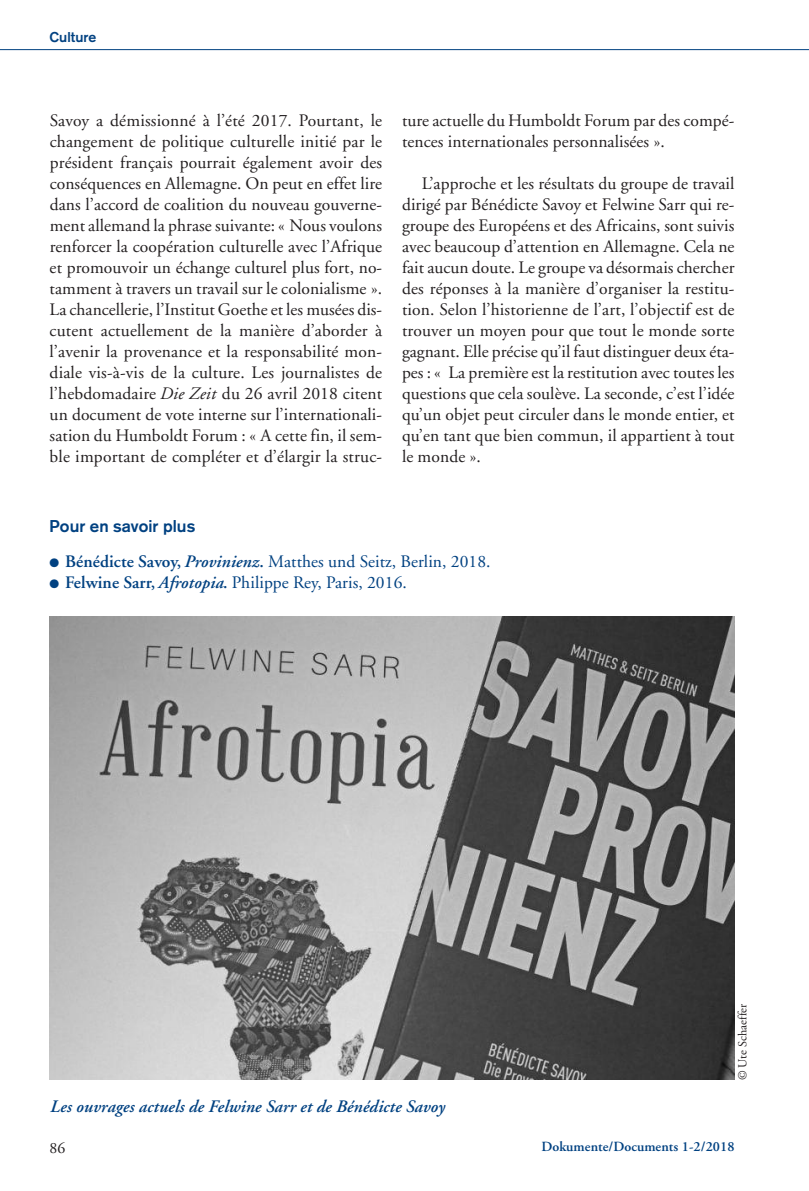
<style>
.page{position:relative;width:809px;height:1191px;background:#fff}
.page>*{position:absolute;margin:0;border:0;box-sizing:border-box;transform-origin:0 0}
.t1{font:17.5px/21px "Adobe Garamond";letter-spacing:.005em;color:#231f20;text-align:justify}
.t2{font:17.5px "Adobe Garamond";letter-spacing:.005em;color:#014181}
.t3{font:italic 600 17.5px "Adobe Garamond";letter-spacing:.005em;color:#014181}
.t4{font:700 16.8px "Akzidenz Grotesk";letter-spacing:.005em;color:#014181}
.t5{font:15.75px "Adobe Garamond";color:#231f20}
.t6{font:600 14px "Adobe Garamond";letter-spacing:.005em;color:#014181}
.t7{font:700 14px "Akzidenz Grotesk";letter-spacing:.005em;color:#014181}
.t8{font:12.25px "Adobe Garamond";letter-spacing:.005em;color:#231f20}
.s1{font-style:italic}
.s2{font-weight:600}
.s3{font-weight:600;font-style:italic}
</style>
<div class="page">
<hr style="left:0;top:49px;width:809px;height:1px;background:#014181">
<img style="left:50px;top:616px;width:684px;height:463px">
<p class="t7" style="left:50px;top:32px;width:48px">Culture</p>
<p class="t1" style="left:50px;top:111px;width:334px">Savoy a démissionné à l’été 2017. Pourtant, le changement de politique culturelle initié par le président français pourrait également avoir des conséquences en Allemagne. On peut en effet lire dans l’accord de coalition du nouveau gouverne&shy;ment allemand la phrase suivante: « Nous voulons renforcer la coopération culturelle avec l’Afrique et promouvoir un échange culturel plus fort, no&shy;tamment à travers un travail sur le colonialisme ».<br>La chancellerie, l’Institut Goethe et les musées dis&shy;cutent actuellement de la manière d’aborder à l’avenir la provenance et la responsabilité mon&shy;diale vis-à-vis de la culture. Les journalistes de l’hebdomadaire <span class="s1">Die Zeit</span> du 26 avril 2018 citent un document de vote interne sur l’internationali&shy;sation du Humboldt Forum : « A cette fin, il sem&shy;ble important de compléter et d’élargir la struc-</p>
<p class="t1" style="left:402px;top:111px;width:334px">ture actuelle du Humboldt Forum par des compé&shy;tences internationales personnalisées ».</p>
<p class="t1" style="left:402px;top:174px;width:334px;text-indent:20px">L’approche et les résultats du groupe de travail dirigé par Bénédicte Savoy et Felwine Sarr qui re&shy;groupe des Européens et des Africains, sont suivis avec beaucoup d’attention en Allemagne. Cela ne fait aucun doute. Le groupe va désormais chercher des réponses à la manière d’organiser la restitu&shy;tion. Selon l’historienne de l’art, l’objectif est de trouver un moyen pour que tout le monde sorte gagnant. Elle précise qu’il faut distinguer deux éta&shy;pes : « La première est la restitution avec toutes les questions que cela soulève. La seconde, c’est l’idée qu’un objet peut circuler dans le monde entier, et qu’en tant que bien commun, il appartient à tout le monde ».</p>
<p class="t4" style="left:50px;top:520px;width:147px">Pour en savoir plus</p>
<p class="t2" style="left:50px;top:554px;width:442px">● <span class="s2">Bénédicte Savoy,</span><span class="s3">Provinienz</span><span class="s2">.</span> Matthes und Seitz, Berlin, 2018.</p>
<p class="t2" style="left:50px;top:575px;width:359px">● <span class="s2">Felwine Sarr,</span><span class="s3">Afrotopia</span><span class="s2">.</span> Philippe Rey, Paris, 2016.</p>
<p class="t3" style="left:50px;top:1099px;width:396px">Les ouvrages actuels de Felwine Sarr et de Bénédicte Savoy</p>
<p class="t8" style="left:737px;top:1080px;width:78px;rotate:-90deg">© Ute Schaeffer</p>
<p class="t5" style="left:50px;top:1141px;width:17px">86</p>
<p class="t6" style="left:541px;top:1141px;width:194px">Dokumente/Documents 1-2/2018</p>
</div>
